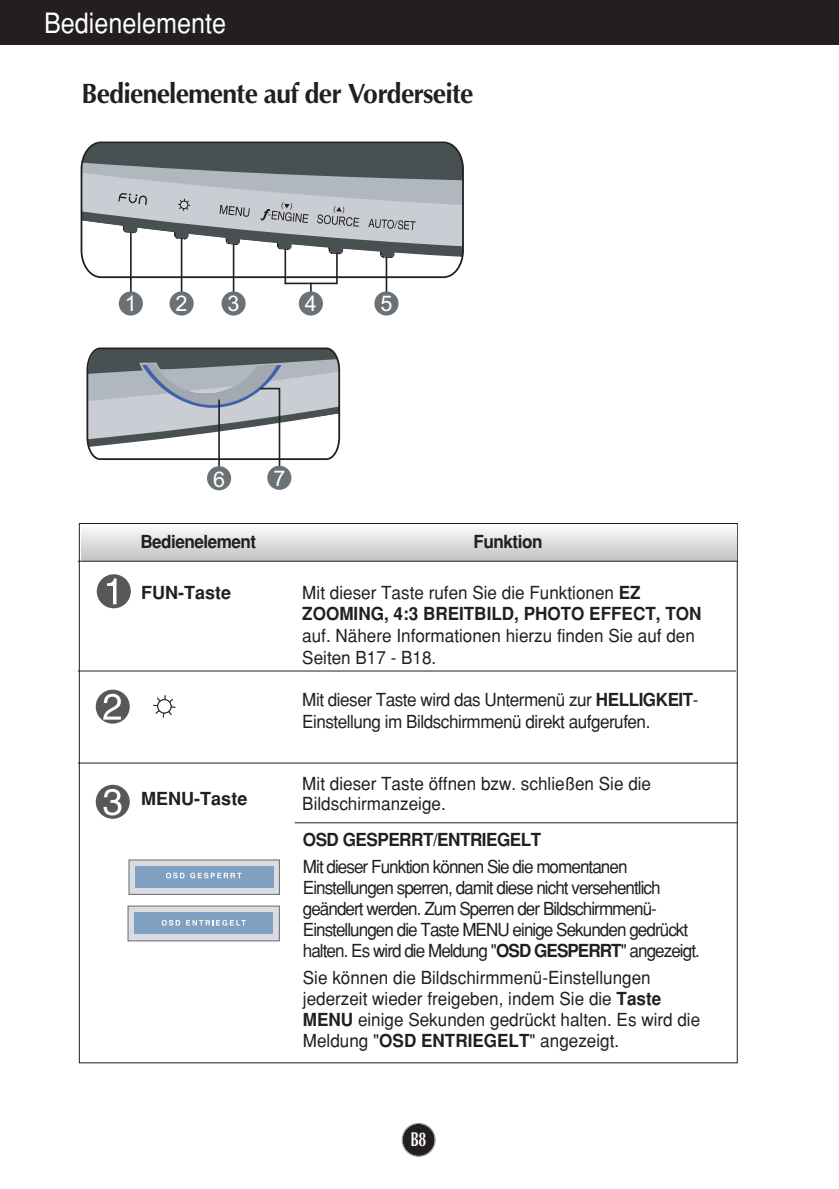
<style>
.page{position:relative;width:839px;height:1189px;background:#fff}
.page>*{position:absolute;margin:0;border:0;box-sizing:border-box;transform-origin:0 0}
.t1{font:700 28px "Optima";letter-spacing:-.03em;color:#231f20;scale:.95 1}
.t2{font:28px "Helvetica";color:#fff;scale:.9 1}
.t3{font:21.6px "Arial";color:#fff}
.t4{font:700 20px "Optima";color:#fff;scale:.7 1}
.t5{font:18px/21px "Helvetica";color:#231f20;scale:.95 1}
.t6{font:18px/21px "Helvetica";letter-spacing:-.055em;color:#231f20;scale:.95 1}
.t7{font:18px/21.6px "Helvetica";letter-spacing:-.03em;color:#231f20;scale:.95 1}
.t8{font:700 18px/21.6px "Helvetica";color:#231f20;scale:.95 1}
.t9{font:700 18px "Helvetica";letter-spacing:-.03em;color:#231f20;scale:.95 1}
.t10{font:700 18px "Helvetica";color:#231f20}
.s1{font-weight:400}
.s2{font-weight:700}
</style>
<div class="page">
<div style="left:402px;top:1124px;width:32px;height:32px;background:#231f20;border-radius:50%"></div>
<div style="left:401px;top:1123px;width:34px;height:34px;border:1px solid #939598;border-radius:50%"></div>
<div style="left:0;top:0;width:839px;height:45px;background:#231f20"></div>
<hr style="left:130px;top:230px;width:2px;height:63px;background:#231f20">
<hr style="left:181px;top:236px;width:1px;height:57px;background:#231f20">
<hr style="left:233px;top:241px;width:1px;height:52px;background:#231f20">
<hr style="left:284px;top:244px;width:2px;height:40px;background:#231f20">
<svg style="left:310px;top:284px;width:2px;height:7px"></svg>
<hr style="left:336px;top:252px;width:2px;height:32px;background:#231f20">
<hr style="left:385px;top:253px;width:2px;height:40px;background:#231f20">
<div style="left:119px;top:291px;width:24px;height:24px;background:#6b7275;border-radius:50%"></div>
<div style="left:169px;top:291px;width:25px;height:24px;background:#6b7275;border-radius:50%"></div>
<div style="left:221px;top:291px;width:25px;height:24px;background:#6b7275;border-radius:50%"></div>
<div style="left:299px;top:291px;width:24px;height:24px;background:#6b7275;border-radius:50%"></div>
<div style="left:374px;top:291px;width:24px;height:24px;background:#6b7275;border-radius:50%"></div>
<svg style="left:80px;top:141px;width:384px;height:138px"></svg>
<hr style="left:285px;top:283px;width:52px;height:1px;background:#231f20">
<div style="left:207px;top:466px;width:24px;height:24px;background:#6b7275;border-radius:50%"></div>
<svg style="left:86px;top:347px;width:255px;height:121px"></svg>
<div style="left:267px;top:466px;width:24px;height:24px;background:#6b7275;border-radius:50%"></div>
<div style="left:129px;top:860px;width:150px;height:34px;background:#dadce2"></div>
<div style="left:128px;top:859px;width:152px;height:36px;border:1px solid #656c70"></div>
<div style="left:135px;top:866px;width:139px;height:21px;background:#7fa0c1"></div>
<svg style="left:166px;top:872px;width:75px;height:6px"></svg>
<div style="left:128px;top:906px;width:151px;height:35px;background:#dadce2"></div>
<div style="left:127px;top:905px;width:153px;height:36px;border:1px solid #656c70"></div>
<div style="left:135px;top:912px;width:138px;height:21px;background:#7fa0c1"></div>
<svg style="left:162px;top:920px;width:18px;height:5px"></svg>
<svg style="left:186px;top:920px;width:60px;height:5px"></svg>
<svg style="left:82px;top:530px;width:654px;height:31px"></svg>
<div style="left:97px;top:574px;width:34px;height:34px;background:#57585a;border-radius:50%"></div>
<svg style="left:107px;top:578px;width:9px;height:26px"></svg>
<hr style="left:78px;top:670px;width:658px;height:1px;background:#231f20">
<div style="left:96px;top:785px;width:34px;height:34px;background:#57585a;border-radius:50%"></div>
<svg style="left:103px;top:789px;width:18px;height:26px"></svg>
<div style="left:96px;top:689px;width:34px;height:34px;background:#57585a;border-radius:50%"></div>
<svg style="left:103px;top:694px;width:18px;height:25px"></svg>
<hr style="left:295px;top:822px;width:443px;height:1px;background:#231f20">
<hr style="left:78px;top:762px;width:660px;height:1px;background:#231f20">
<hr style="left:78px;top:561px;width:660px;height:1px;background:#231f20">
<svg style="left:153px;top:695px;width:23px;height:23px"></svg>
<div style="left:157px;top:699px;width:14px;height:14px;background:#fff;border-radius:50%"></div>
<div style="left:157px;top:699px;width:15px;height:14px;border:1px solid #231f20;border-radius:50%"></div>
<h1 class="t2" style="left:44px;top:13px;width:204px">Bedienelemente</h1>
<h1 class="t1" style="left:81px;top:81px;width:414px">Bedienelemente auf der Vorderseite</h1>
<p class="t3" style="left:125px;top:296px;width:14px">1</p>
<p class="t3" style="left:176px;top:296px;width:14px">2</p>
<p class="t3" style="left:227px;top:296px;width:14px">3</p>
<p class="t3" style="left:305px;top:296px;width:14px">4</p>
<p class="t3" style="left:380px;top:296px;width:14px">5</p>
<p class="t3" style="left:213px;top:472px;width:14px">6</p>
<p class="t3" style="left:273px;top:470px;width:14px">7</p>
<p class="t9" style="left:140px;top:535px;width:123px">Bedienelement</p>
<p class="t9" style="left:473px;top:535px;width:74px">Funktion</p>
<p class="t10" style="left:141px;top:586px;width:91px">FUN-Taste</p>
<p class="t8" style="left:302px;top:583px;width:421px"><span class="s1">Mit dieser Taste rufen Sie die Funktionen</span> EZ<br>ZOOMING, 4:3 BREITBILD, PHOTO EFFECT, TON</p>
<p class="t5" style="left:302px;top:626px;width:415px;line-height:21.6px">auf. Nähere Informationen hierzu finden Sie auf den<br>Seiten B17 - B18.</p>
<p class="t7" style="left:302px;top:691px;width:418px">Mit dieser Taste wird das Untermenü zur <span class="s2">HELLIGKEIT</span>-<br>Einstellung im Bildschirmmenü direkt aufgerufen.</p>
<p class="t10" style="left:141px;top:792px;width:107px">MENU-Taste</p>
<p class="t5" style="left:302px;top:775px;width:369px;line-height:20px">Mit dieser Taste öffnen bzw. schließen Sie die<br>Bildschirmanzeige.</p>
<p class="t9" style="left:303px;top:833px;width:252px">OSD GESPERRT/ENTRIEGELT</p>
<p class="t6" style="left:303px;top:858px;width:419px">Mit dieser Funktion können Sie die momentanen Einstellungen sperren, damit diese nicht versehentlich geändert werden. Zum Sperren der Bildschirmmenü-Einstellungen die Taste MENU einige Sekunden gedrückt halten. Es wird die Meldung "<span class="s2">OSD GESPERRT</span>" angezeigt.</p>
<p class="t5" style="left:303px;top:968px;width:420px">Sie können die Bildschirmmenü-Einstellungen jederzeit wieder freigeben, indem Sie die <span class="s2">Taste MENU</span> einige Sekunden gedrückt halten. Es wird die Meldung "<span class="s2">OSD ENTRIEGELT</span>" angezeigt.</p>
<p class="t4" style="left:410px;top:1131px;width:24px">B8</p>
</div>
